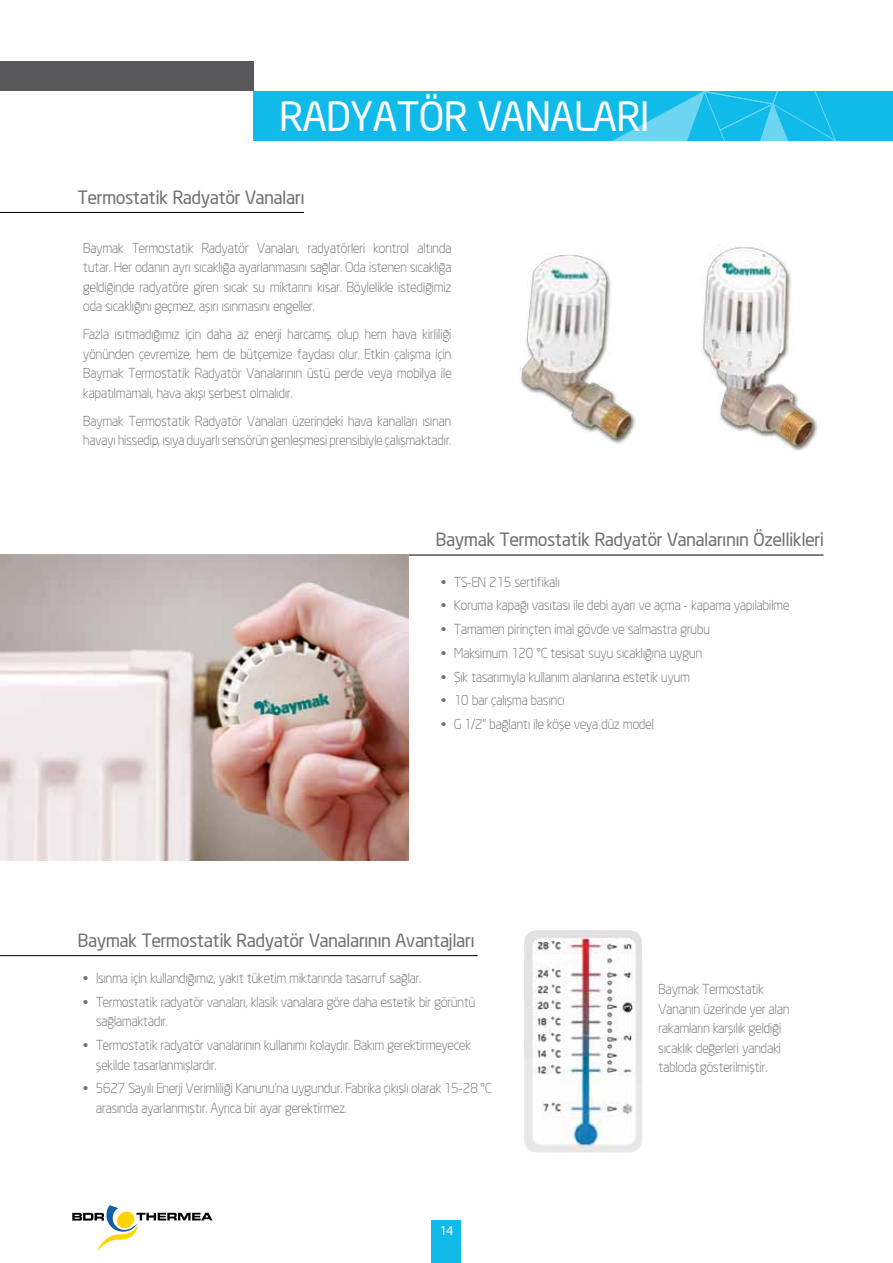
<style>
.page{position:relative;width:893px;height:1263px;background:#fff}
.page>*{position:absolute;margin:0;border:0;box-sizing:border-box;transform-origin:0 0}
.t1{font:39.75px "Neo Sans";color:#fff}
.t2{font:18px "Neo Sans";color:#707172}
.t3{font:300 13.5px/19.5px "Neo Sans";color:#707172}
.t4{font:12px "Neo Sans";color:#fff}
</style>
<div class="page">
<svg style="left:72px;top:1205px;width:141px;height:47px"></svg>
<div style="left:0;top:61px;width:254px;height:30px;background:#58585a"></div>
<div style="left:254px;top:91px;width:639px;height:49px;background:#10bae9"></div>
<svg style="left:614px;top:91px;width:222px;height:49px"></svg>
<img style="left:524px;top:930px;width:118px;height:222px">
<hr style="left:0;top:955px;width:478px;height:1px;background:#000">
<hr style="left:0;top:212px;width:304px;height:1px;background:#000">
<hr style="left:335px;top:555px;width:488px;height:1px;background:#000">
<img style="left:521px;top:247px;width:296px;height:204px">
<img style="left:0;top:555px;width:408px;height:306px">
<div style="left:432px;top:1221px;width:29px;height:42px;background:#10bae9"></div>
<h1 class="t1" style="left:279px;top:92px;width:371px">RADYATÖR VANALARI</h1>
<h2 class="t2" style="left:77px;top:186px;width:228px">Termostatik Radyatör Vanaları</h2>
<p class="t3" style="left:83px;top:238px;width:370px;text-align:justify">Baymak Termostatik Radyatör Vanaları, radyatörleri kontrol altında tutar. Her odanın ayrı sıcaklığa ayarlanmasını sağlar. Oda istenen sıcaklığa geldiğinde radyatöre giren sıcak su miktarını kısar. Böylelikle istediğimiz oda sıcaklığını geçmez, aşırı ısınmasını engeller.</p>
<p class="t3" style="left:83px;top:325px;width:370px;text-align:justify">Fazla ısıtmadığımız için daha az enerji harcamış olup hem hava kirliliği yönünden çevremize, hem de bütçemize faydası olur. Etkin çalışma için Baymak Termostatik Radyatör Vanalarının üstü perde veya mobilya ile kapatılmamalı, hava akışı serbest olmalıdır.</p>
<p class="t3" style="left:83px;top:411px;width:370px">Baymak Termostatik Radyatör Vanaları üzerindeki hava kanalları ısınan havayı hissedip, ısıya duyarlı sensörün genleşmesi prensibiyle çalışmaktadır.</p>
<h2 class="t2" style="left:436px;top:529px;width:389px">Baymak Termostatik Radyatör Vanalarının Özellikleri</h2>
<p class="t3" style="left:441px;top:572px;width:120px">• TS-EN 215 sertifikalı</p>
<p class="t3" style="left:441px;top:596px;width:349px">• Koruma kapağı vasıtası ile debi ayarı ve açma - kapama yapılabilme</p>
<p class="t3" style="left:441px;top:619px;width:270px">• Tamamen pirinçten imal gövde ve salmastra grubu</p>
<p class="t3" style="left:441px;top:643px;width:262px">• Maksimum 120 °C tesisat suyu sıcaklığına uygun</p>
<p class="t3" style="left:441px;top:667px;width:250px">• Şık tasarımıyla kullanım alanlarına estetik uyum</p>
<p class="t3" style="left:441px;top:691px;width:125px">• 10 bar çalışma basıncı</p>
<p class="t3" style="left:441px;top:714px;width:214px">• G 1/2” bağlantı ile köşe veya düz model</p>
<h2 class="t2" style="left:77px;top:929px;width:398px">Baymak Termostatik Radyatör Vanalarının Avantajları</h2>
<p class="t3" style="left:83px;top:968px;width:340px">• Isınma için kullandığımız, yakıt tüketim miktarında tasarruf sağlar.</p>
<p class="t3" style="left:96px;top:992px;width:381px;text-indent:-13px">• Termostatik radyatör vanaları, klasik vanalara göre daha estetik bir görüntü sağlamaktadır.</p>
<p class="t3" style="left:96px;top:1035px;width:376px;text-indent:-13px">• Termostatik radyatör vanalarının kullanımı kolaydır. Bakım gerektirmeyecek şekilde tasarlanmışlardır.</p>
<p class="t3" style="left:96px;top:1078px;width:397px;text-indent:-13px">• 5627 Sayılı Enerji Verimliliği Kanunu’na uygundur. Fabrika çıkışlı olarak 15-28 °C arasında ayarlanmıştır. Ayrıca bir ayar gerektirmez.</p>
<p class="t4" style="left:439px;top:1223px;width:15px">14</p>
<p class="t3" style="left:658px;top:979px;width:133px">Baymak Termostatik<br>Vananın üzerinde yer alan rakamların karşılık geldiği sıcaklık değerleri yandaki tabloda gösterilmiştir.</p>
</div>
